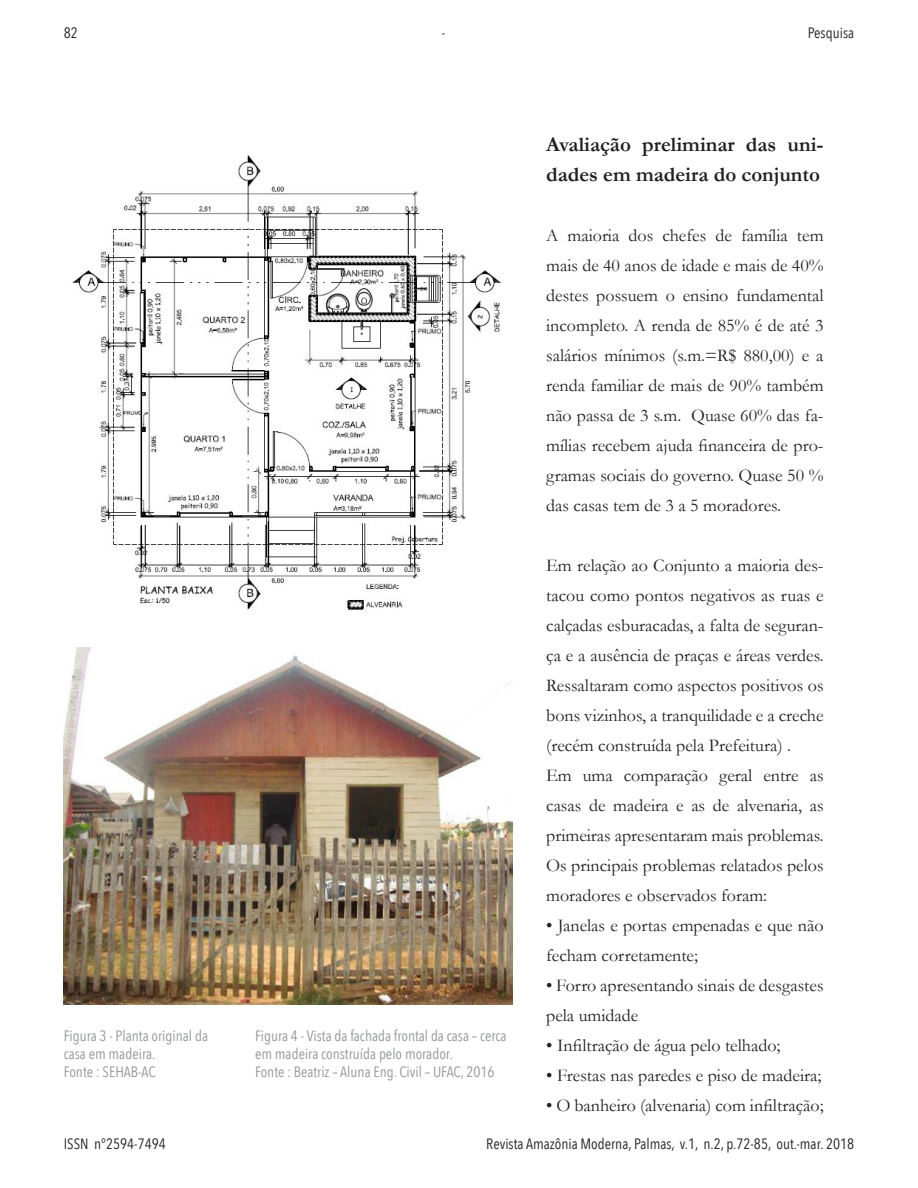
<style>
.page{position:relative;width:918px;height:1188px;background:#fff}
.page>*{position:absolute;margin:0;border:0;box-sizing:border-box;transform-origin:0 0}
.t1{font:700 21px/30px "Garamond";color:#231f20}
.t2{font:18px/30px "Garamond";color:#231f20;text-align:justify}
.t3{font:15px/18px "Avenir Next Condensed";color:#939598}
.t4{font:15px "Avenir Next Condensed";color:#231f20}
</style>
<div class="page">
<img style="left:72px;top:155px;width:429px;height:455px">
<img style="left:64px;top:647px;width:448px;height:357px">
<p class="t4" style="left:64px;top:20px;width:16px">82</p>
<p class="t4" style="left:442px;top:20px;width:5px">-</p>
<p class="t4" style="left:808px;top:20px;width:48px">Pesquisa</p>
<p class="t1" style="left:546px;top:130px;width:279px">Avaliação preliminar das uni&shy;dades em madeira do conjunto</p>
<p class="t3" style="left:64px;top:1026px;width:146px">Figura 3 - Planta original da casa em madeira.</p>
<p class="t3" style="left:64px;top:1062px;width:93px">Fonte : SEHAB-AC</p>
<p class="t3" style="left:255px;top:1026px;width:253px">Figura 4 - Vista da fachada frontal da casa – cerca em madeira construída pelo morador.</p>
<p class="t3" style="left:255px;top:1062px;width:241px">Fonte : Beatriz – Aluna Eng. Civil – UFAC, 2016</p>
<p class="t2" style="left:546px;top:220px;width:279px">A maioria dos chefes de família tem mais de 40 anos de idade e mais de 40% destes possuem o ensino fundamental incompleto. A renda de 85% é de até 3 salários mínimos (s.m.=R$ 880,00) e a renda familiar de mais de 90% também não passa de 3 s.m. Quase 60% das fa&shy;mílias recebem ajuda financeira de pro&shy;gramas sociais do governo. Quase 50 % das casas tem de 3 a 5 moradores.</p>
<p class="t2" style="left:546px;top:550px;width:279px">Em relação ao Conjunto a maioria des&shy;tacou como pontos negativos as ruas e calçadas esburacadas, a falta de seguran&shy;ça e a ausência de praças e áreas verdes.<br>Ressaltaram como aspectos positivos os bons vizinhos, a tranquilidade e a creche (recém construída pela Prefeitura) .</p>
<p class="t2" style="left:546px;top:760px;width:279px">Em uma comparação geral entre as casas de madeira e as de alvenaria, as primeiras apresentaram mais problemas.<br>Os principais problemas relatados pelos moradores e observados foram:</p>
<p class="t2" style="left:546px;top:910px;width:279px">• Janelas e portas empenadas e que não fecham corretamente;</p>
<p class="t2" style="left:546px;top:970px;width:279px">• Forro apresentando sinais de desgastes pela umidade</p>
<p class="t2" style="left:546px;top:1030px;width:236px">• Infiltração de água pelo telhado;</p>
<p class="t2" style="left:546px;top:1060px;width:277px">• Frestas nas paredes e piso de madeira;</p>
<p class="t2" style="left:546px;top:1090px;width:279px">• O banheiro (alvenaria) com infiltração;</p>
<p class="t4" style="left:64px;top:1131px;width:104px">ISSN n°2594-7494</p>
<p class="t4" style="left:486px;top:1131px;width:369px">Revista Amazônia Moderna, Palmas, v.1, n.2, p.72-85, out.-mar. 2018</p>
</div>
